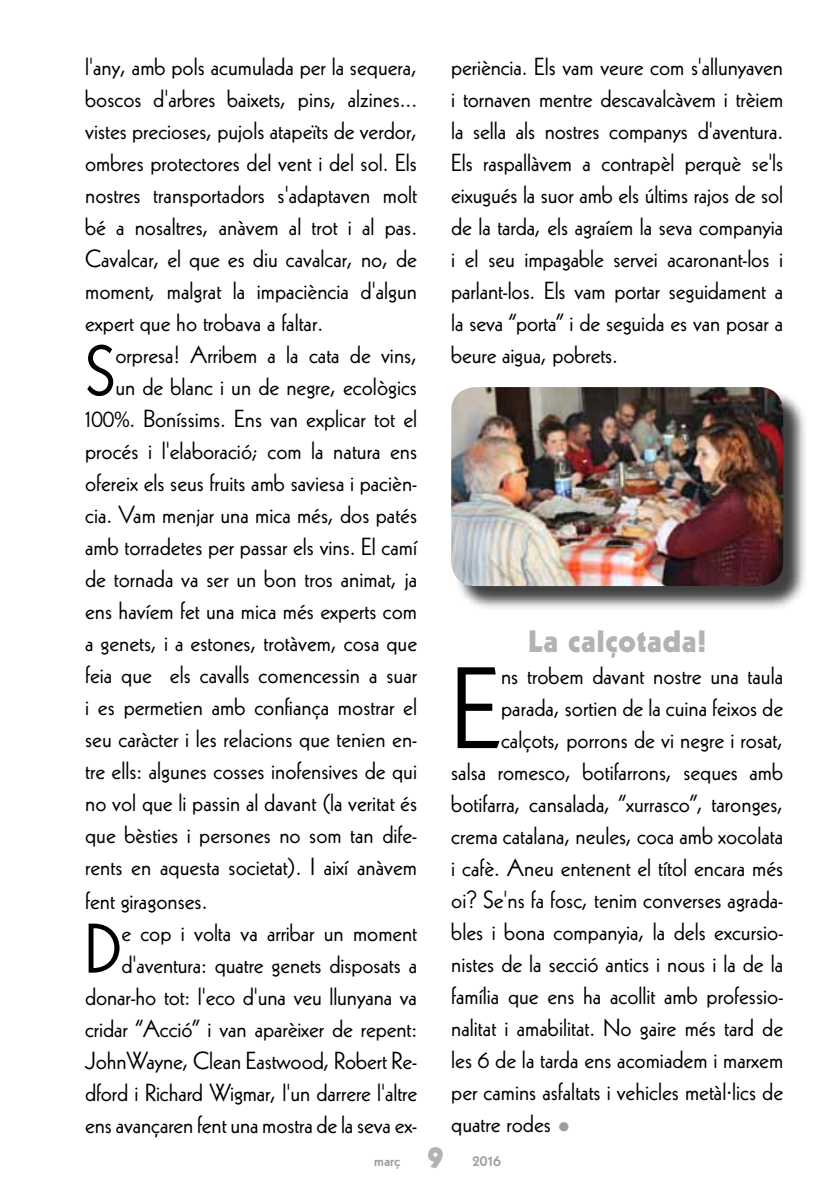
<style>
.page{position:relative;width:840px;height:1191px;background:#fff}
.page>*{position:absolute;margin:0;border:0;box-sizing:border-box;transform-origin:0 0}
.t1{font:112.2px "Kabel";color:#000}
.t2{font:68px "Kabel";color:#000}
.t3{font:900 30px "Kabel";letter-spacing:.03em;color:#b1b3b4}
.t4{font:24px/32px "Kabel";color:#000;text-align:justify}
.t5{font:800 16px "Kabel";color:#9c9e9f}
.s1{font-family:"Helvetica Neue";font-weight:300;font-stretch:condensed;font-size:26px;color:#9c9e9f}
.s2{font-weight:900;font-size:30px;color:#b1b3b4}
</style>
<div class="page">
<div style="left:454px;top:390px;width:353px;height:221px;background:#000;opacity:.75"></div>
<img style="left:451px;top:387px;width:331px;height:199px">
<p class="t4" style="left:85px;top:50px;width:333px">l'any, amb pols acumulada per la sequera, boscos d'arbres baixets, pins, alzines... vistes precioses, pujols atapeïts de verdor, ombres protectores del vent i del sol. Els nostres transportadors s'adaptaven molt bé a nosaltres, anàvem al trot i al pas.<br>Cavalcar, el que es diu cavalcar, no, de moment, malgrat la impaciència d'algun expert que ho trobava a faltar.</p>
<h2 class="t2" style="left:85px;top:331px;width:32px">S</h2>
<p class="t4" style="left:115px;top:338px;width:303px">orpresa! Arribem a la cata de vins,</p>
<p class="t4" style="left:115px;top:370px;width:303px">un de blanc i un de negre, ecològics</p>
<p class="t4" style="left:85px;top:402px;width:333px">100%. Boníssims. Ens van explicar tot el</p>
<p class="t4" style="left:85px;top:434px;width:333px">procés i l'elaboració; com la natura ens</p>
<p class="t4" style="left:85px;top:466px;width:333px">ofereix els seus fruits amb saviesa i pacièn-</p>
<p class="t4" style="left:85px;top:498px;width:333px">cia. Vam menjar una mica més, dos patés</p>
<p class="t4" style="left:85px;top:530px;width:333px">amb torradetes per passar els vins. El camí</p>
<p class="t4" style="left:85px;top:562px;width:333px">de tornada va ser un bon tros animat, ja</p>
<p class="t4" style="left:85px;top:594px;width:333px">ens havíem fet una mica més experts com</p>
<p class="t4" style="left:85px;top:626px;width:333px">a genets, i a estones, trotàvem, cosa que</p>
<p class="t4" style="left:85px;top:658px;width:333px">feia que els cavalls comencessin a suar</p>
<p class="t4" style="left:85px;top:690px;width:333px">i es permetien amb confiança mostrar el</p>
<p class="t4" style="left:85px;top:722px;width:333px">seu caràcter i les relacions que tenien en-</p>
<p class="t4" style="left:85px;top:754px;width:333px">tre ells: algunes cosses inofensives de qui</p>
<p class="t4" style="left:85px;top:786px;width:333px">no vol que li passin al davant (la veritat és</p>
<p class="t4" style="left:85px;top:818px;width:333px">que bèsties i persones no som tan dife-</p>
<p class="t4" style="left:85px;top:850px;width:333px">rents en aquesta societat). I així anàvem</p>
<p class="t4" style="left:85px;top:884px;width:124px">fent giragonses.</p>
<h2 class="t2" style="left:85px;top:909px;width:38px">D</h2>
<p class="t4" style="left:85px;top:916px;width:333px;text-align:right">e cop i volta va arribar un moment d'aventura: quatre genets disposats a donar-ho tot: l'eco d'una veu llunyana va cridar “Acció” i van aparèixer de repent:<br>JohnWayne, Clean Eastwood, Robert Re&shy;dford i Richard Wigmar, l'un darrere l'altre ens avançaren fent una mostra de la seva ex-</p>
<p class="t4" style="left:451px;top:50px;width:333px">periència. Els vam veure com s'allunyaven i tornaven mentre descavalcàvem i trèiem la sella als nostres companys d'aventura.<br>Els raspallàvem a contrapèl perquè se'ls eixugués la suor amb els últims rajos de sol de la tarda, els agraíem la seva companyia i el seu impagable servei acaronant-los i parlant-los. Els vam portar seguidament a la seva “porta” i de seguida es van posar a beure aigua, pobrets.</p>
<p class="t3" style="left:527px;top:622px;width:180px">La calçotada!</p>
<h1 class="t1" style="left:451px;top:643px;width:51px">E</h1>
<p class="t4" style="left:501px;top:660px;width:283px">ns trobem davant nostre una taula</p>
<p class="t4" style="left:501px;top:692px;width:283px">parada, sortien de la cuina feixos de</p>
<p class="t4" style="left:501px;top:724px;width:283px">calçots, porrons de vi negre i rosat,</p>
<p class="t4" style="left:451px;top:756px;width:333px">salsa romesco, botifarrons, seques amb</p>
<p class="t4" style="left:451px;top:788px;width:333px">botifarra, cansalada, “xurrasco”, taronges,</p>
<p class="t4" style="left:451px;top:820px;width:333px">crema catalana, neules, coca amb xocolata</p>
<p class="t4" style="left:451px;top:852px;width:333px">i cafè. Aneu entenent el títol encara més</p>
<p class="t4" style="left:451px;top:884px;width:333px">oi? Se'ns fa fosc, tenim converses agrada-</p>
<p class="t4" style="left:451px;top:916px;width:333px">bles i bona companyia, la dels excursio-</p>
<p class="t4" style="left:451px;top:948px;width:333px">nistes de la secció antics i nous i la de la</p>
<p class="t4" style="left:451px;top:980px;width:333px">família que ens ha acollit amb professio-</p>
<p class="t4" style="left:451px;top:1012px;width:333px">nalitat i amabilitat. No gaire més tard de</p>
<p class="t4" style="left:451px;top:1044px;width:333px">les 6 de la tarda ens acomiadem i marxem</p>
<p class="t4" style="left:451px;top:1075px;width:333px">per camins asfaltats i vehicles metàl·lics de</p>
<p class="t4" style="left:451px;top:1107px;width:121px">quatre rodes <span class="s1">•</span></p>
<p class="t5" style="left:374px;top:1151px;width:128px">març <span class="s2">9</span> 2016</p>
</div>
